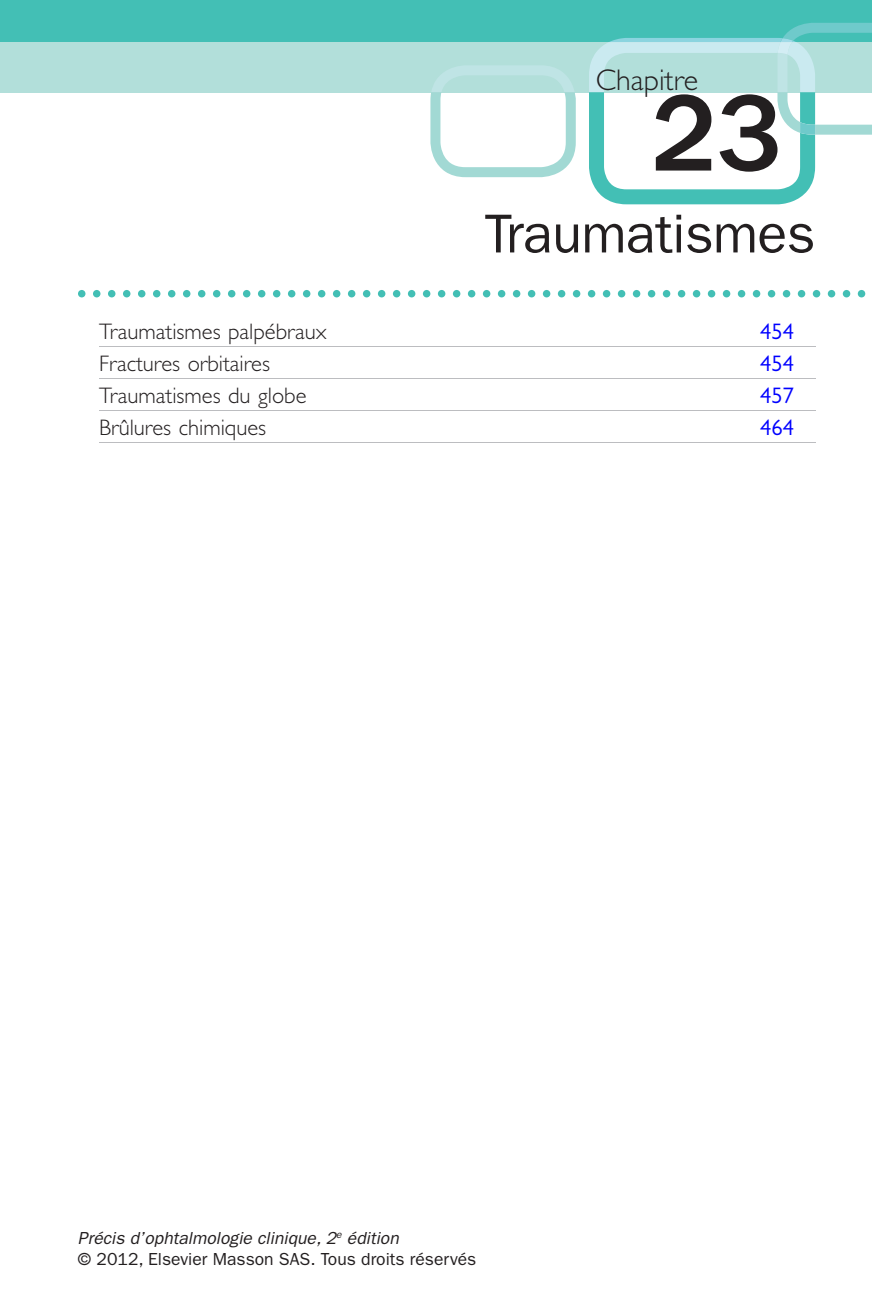
<style>
.page{position:relative;width:872px;height:1304px;background:#fff}
.page>*{position:absolute;margin:0;border:0;box-sizing:border-box;transform-origin:0 0}
.t1{font:500 112.5px "Franklin Gothic";color:#231f20}
.t2{font:55px "Franklin Gothic";letter-spacing:-.01em;color:#231f20}
.t3{font:300 30px "Gill Sans";color:#231f20}
.t4{font:300 22.5px "Gill Sans";color:#231f20}
.t5{font:22.5px "Gill Sans";color:#00f}
.t6{font:17.5px/21px "Franklin Gothic";color:#231f20}
.s1{font-style:italic}
</style>
<div class="page">
<div style="left:0;top:0;width:872px;height:92px;background:#43bfb5"></div>
<div style="left:0;top:42px;width:872px;height:50px;background:#b2dfda"></div>
<svg style="left:589px;top:23px;width:283px;height:181px"></svg>
<svg style="left:430px;top:66px;width:146px;height:111px"></svg>
<svg style="left:78px;top:290px;width:787px;height:7px"></svg>
<hr style="left:99px;top:346px;width:716px;height:1px;background:#bcbdc0">
<hr style="left:99px;top:378px;width:716px;height:1px;background:#bcbdc0">
<hr style="left:99px;top:410px;width:716px;height:1px;background:#bcbdc0">
<hr style="left:99px;top:442px;width:716px;height:1px;background:#bcbdc0">
<h3 class="t3" style="left:596px;top:64px;width:104px">Chapitre</h3>
<h1 class="t1" style="left:652px;top:70px;width:132px">23</h1>
<h2 class="t2" style="left:484px;top:202px;width:332px">Traumatismes</h2>
<p class="t4" style="left:99px;top:318px;width:229px">Traumatismes palpébraux</p>
<p class="t5" style="left:760px;top:318px;width:35px">454</p>
<p class="t4" style="left:99px;top:351px;width:172px">Fractures orbitaires</p>
<p class="t5" style="left:760px;top:350px;width:35px">454</p>
<p class="t4" style="left:99px;top:383px;width:209px">Traumatismes du globe</p>
<p class="t5" style="left:760px;top:382px;width:35px">457</p>
<p class="t4" style="left:99px;top:415px;width:168px">Brûlures chimiques</p>
<p class="t5" style="left:760px;top:414px;width:35px">464</p>
<p class="t6" style="left:78px;top:1228px;width:400px"><span class="s1">Précis d’ophtalmologie clinique, 2</span><sup>e</sup> <span class="s1">édition<br></span>© 2012, Elsevier Masson SAS. Tous droits réservés</p>
</div>
